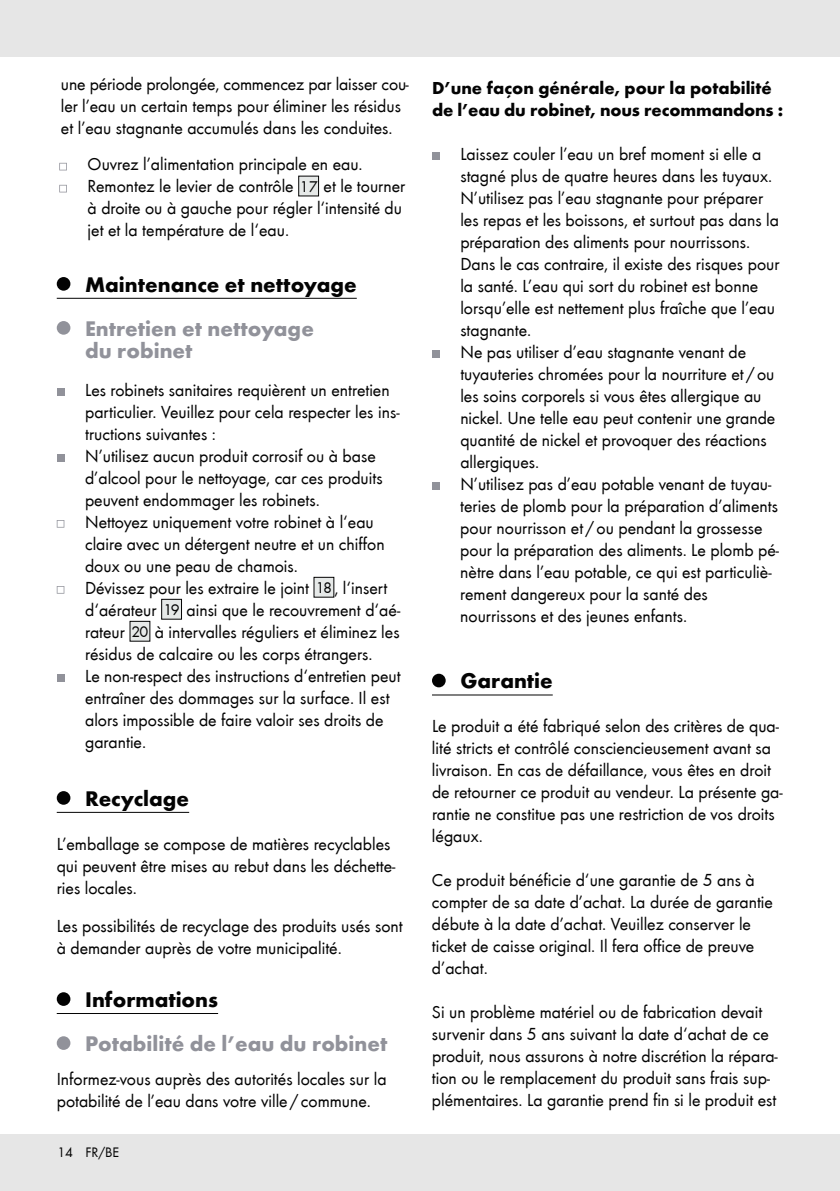
<style>
.page{position:relative;width:840px;height:1191px;background:#fff}
.page>*{position:absolute;margin:0;border:0;box-sizing:border-box;transform-origin:0 0}
.t1{font:700 22px/22px "Futura";color:#91929a}
.t2{font:700 22px "Futura";color:#030303}
.t3{font:18px/22px "Futura";color:#030303}
.t4{font:700 18px/22px "Futura";color:#030303}
.t5{font:14.2px "Futura";color:#030303}
.s1{font-size:16px}
</style>
<div class="page">
<svg style="left:59px;top:163px;width:8px;height:7px"></svg>
<svg style="left:59px;top:185px;width:8px;height:7px"></svg>
<div style="left:298px;top:176px;width:20px;height:20px;background:#e6e9e8"></div>
<div style="left:298px;top:176px;width:21px;height:20px;border:1px solid #030303"></div>
<div style="left:0;top:0;width:839px;height:57px;background:#e6e6e6"></div>
<div style="left:0;top:1134px;width:839px;height:57px;background:#e6e6e6"></div>
<hr style="left:57px;top:298px;width:299px;height:1px;background:#030303">
<hr style="left:57px;top:812px;width:132px;height:1px;background:#030303">
<hr style="left:57px;top:1013px;width:161px;height:1px;background:#030303">
<div style="left:57px;top:277px;width:13px;height:14px;background:#030303;border-radius:50%"></div>
<div style="left:57px;top:321px;width:13px;height:14px;background:#91929a;border-radius:50%"></div>
<div style="left:57px;top:388px;width:7px;height:7px;background:#91929a"></div>
<div style="left:57px;top:454px;width:7px;height:7px;background:#91929a"></div>
<svg style="left:57px;top:520px;width:7px;height:7px"></svg>
<svg style="left:57px;top:586px;width:7px;height:7px"></svg>
<div style="left:314px;top:577px;width:19px;height:20px;background:#e6e9e8"></div>
<div style="left:161px;top:599px;width:20px;height:20px;background:#e6e9e8"></div>
<div style="left:161px;top:599px;width:21px;height:20px;border:1px solid #030303"></div>
<div style="left:130px;top:621px;width:20px;height:20px;background:#e6e9e8"></div>
<div style="left:57px;top:674px;width:7px;height:7px;background:#91929a"></div>
<div style="left:57px;top:791px;width:13px;height:13px;background:#030303;border-radius:50%"></div>
<div style="left:57px;top:992px;width:13px;height:14px;background:#030303;border-radius:50%"></div>
<div style="left:57px;top:1036px;width:13px;height:14px;background:#91929a;border-radius:50%"></div>
<hr style="left:432px;top:694px;width:120px;height:1px;background:#030303">
<div style="left:432px;top:152px;width:7px;height:8px;background:#91929a"></div>
<div style="left:432px;top:350px;width:7px;height:8px;background:#91929a"></div>
<div style="left:432px;top:482px;width:7px;height:8px;background:#91929a"></div>
<div style="left:432px;top:673px;width:13px;height:14px;background:#030303;border-radius:50%"></div>
<p class="t3" style="left:61px;top:73px;width:349px">une période prolongée, commencez par laisser cou&shy;ler l’eau un certain temps pour éliminer les résidus et l’eau stagnante accumulés dans les conduites.</p>
<p class="t3" style="left:88px;top:153px;width:319px">Ouvrez l’alimentation principale en eau.<br>Remontez le levier de contrôle <span class="s1">17</span> et le tourner à droite ou à gauche pour régler l‘intensité du jet et la température de l‘eau.</p>
<p class="t2" style="left:85px;top:268px;width:273px">Maintenance et nettoyage</p>
<p class="t1" style="left:85px;top:315px;width:230px">Entretien et nettoyage du robinet</p>
<p class="t3" style="left:85px;top:378px;width:317px">Les robinets sanitaires requièrent un entretien particulier. Veuillez pour cela respecter les ins&shy;tructions suivantes :<br>N’utilisez aucun produit corrosif ou à base d’alcool pour le nettoyage, car ces produits peuvent endommager les robinets.<br>Nettoyez uniquement votre robinet à l‘eau claire avec un détergent neutre et un chiffon doux ou une peau de chamois.<br>Dévissez pour les extraire le joint <span class="s1">18</span> , l‘insert d‘aérateur <span class="s1">19</span> ainsi que le recouvrement d‘aé&shy;rateur <span class="s1">20</span> à intervalles réguliers et éliminez les résidus de calcaire ou les corps étrangers.<br>Le non-respect des instructions d‘entretien peut entraîner des dommages sur la surface. Il est alors impossible de faire valoir ses droits de garantie.</p>
<p class="t2" style="left:85px;top:782px;width:105px">Recyclage</p>
<p class="t3" style="left:57px;top:832px;width:340px">L’emballage se compose de matières recyclables qui peuvent être mises au rebut dans les déchette&shy;ries locales.</p>
<p class="t3" style="left:57px;top:914px;width:347px">Les possibilités de recyclage des produits usés sont à demander auprès de votre municipalité.</p>
<p class="t2" style="left:85px;top:983px;width:134px">Informations</p>
<p class="t1" style="left:85px;top:1030px;width:303px">Potabilité de l’eau du robinet</p>
<p class="t3" style="left:57px;top:1067px;width:331px">Informez-vous auprès des autorités locales sur la potabilité de l’eau dans votre ville / commune.</p>
<p class="t5" style="left:57px;top:1144px;width:63px">14 FR/BE</p>
<p class="t4" style="left:432px;top:76px;width:352px">D’une façon générale, pour la potabilité de l’eau du robinet, nous recommandons :</p>
<p class="t3" style="left:460px;top:143px;width:320px">Laissez couler l’eau un bref moment si elle a stagné plus de quatre heures dans les tuyaux.<br>N’utilisez pas l’eau stagnante pour préparer les repas et les boissons, et surtout pas dans la préparation des aliments pour nourrissons.<br>Dans le cas contraire, il existe des risques pour la santé. L’eau qui sort du robinet est bonne lorsqu’elle est nettement plus fraîche que l’eau stagnante.<br>Ne pas utiliser d’eau stagnante venant de tuyauteries chromées pour la nourriture et /ou les soins corporels si vous êtes allergique au nickel. Une telle eau peut contenir une grande quantité de nickel et provoquer des réactions allergiques.<br>N’utilisez pas d’eau potable venant de tuyau&shy;teries de plomb pour la préparation d’aliments pour nourrisson et /ou pendant la grossesse pour la préparation des aliments. Le plomb pé&shy;nètre dans l’eau potable, ce qui est particuliè&shy;rement dangereux pour la santé des nourrissons et des jeunes enfants.</p>
<p class="t2" style="left:460px;top:664px;width:94px">Garantie</p>
<p class="t3" style="left:432px;top:715px;width:352px">Le produit a été fabriqué selon des critères de qua&shy;lité stricts et contrôlé consciencieusement avant sa livraison. En cas de défaillance, vous êtes en droit de retourner ce produit au vendeur. La présente ga&shy;rantie ne constitue pas une restriction de vos droits légaux.</p>
<p class="t3" style="left:432px;top:869px;width:342px">Ce produit bénéficie d‘une garantie de 5 ans à compter de sa date d’achat. La durée de garantie débute à la date d’achat. Veuillez conserver le ticket de caisse original. Il fera office de preuve d’achat.</p>
<p class="t3" style="left:431px;top:1001px;width:347px">Si un problème matériel ou de fabrication devait survenir dans 5 ans suivant la date d‘achat de ce produit, nous assurons à notre discrétion la répara&shy;tion ou le remplacement du produit sans frais sup&shy;plémentaires. La garantie prend fin si le produit est</p>
</div>
